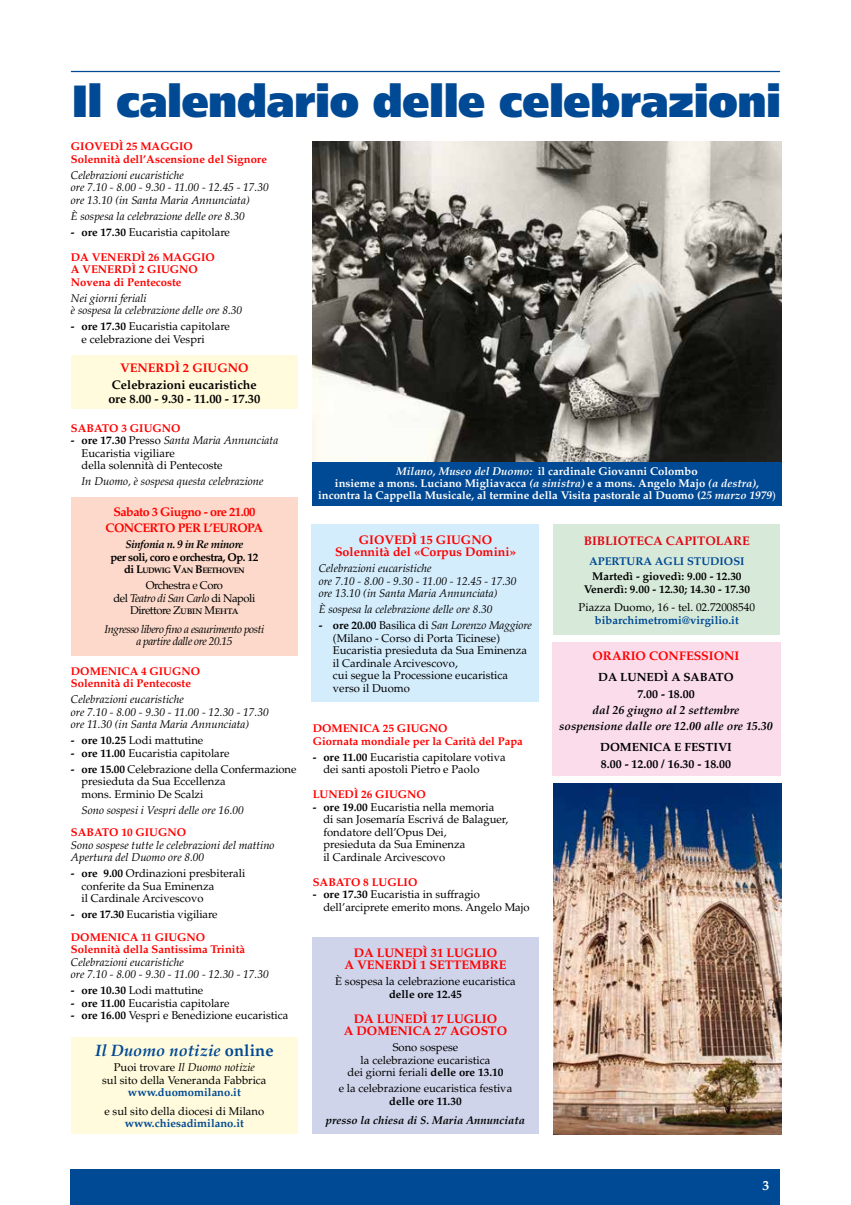
<style>
.page{position:relative;width:851px;height:1205px;background:#fff}
.page>*{position:absolute;margin:0;border:0;box-sizing:border-box;transform-origin:0 0}
.t1{font:900 45px "Frutiger";letter-spacing:-.01em;color:#004994;scale:.95 1}
.t2{font:italic 700 16.5px "Palatino";color:#004994}
.t3{font:700 13.75px "Palatino";color:#fff}
.t4{font:700 12.5px/12.5px "Palatino";color:#f00;text-align:center}
.t5{font:700 12.5px/13.8px "Palatino";color:#000}
.t6{font:700 12.5px/15.6px "Palatino";letter-spacing:-.04em;color:#f00;text-align:center}
.t7{font:700 12.5px "Palatino";color:#e30613}
.t8{font:700 11.88px/16.2px "Palatino";color:#000;text-align:center}
.t9{font:italic 700 11.88px/16.2px "Palatino";color:#000;text-align:center}
.t10{font:11.25px/12.5px "Palatino";color:#000}
.t11{font:italic 11.25px/12.5px "Palatino";color:#000}
.t12{font:700 11.25px/12.5px "Palatino";color:#f00}
.t13{font:700 11.25px/11.9px "Palatino";color:#fff;text-align:center}
.t14{font:700 11.25px "Palatino";color:#004994}
.t15{font:700 11.25px/12.9px "Palatino";color:#000;text-align:center}
.t16{font:italic 11.25px/12.5px "Palatino";letter-spacing:-.04em;color:#000;text-align:center}
.t17{font:11.25px/12.5px "Palatino";letter-spacing:-.04em;color:#000;text-align:center}
.t18{font:italic 700 11.25px "Palatino";color:#000}
.t19{font:700 11.25px "Palatino";letter-spacing:-.04em;color:#000}
.t20{font:italic 700 11.25px "Palatino";letter-spacing:-.04em;color:#000}
.t21{font:11.25px "Palatino SC";letter-spacing:-.04em;color:#000}
.t22{font:700 7.88px "Palatino";letter-spacing:-.055em;color:#000}
.s1{font-weight:700}
.s2{font-style:italic}
.s3{font-size:11.25px}
.s4{font-family:"Palatino"}
.s5{font-weight:700;color:#f00}
.s6{font-style:normal}
.s7{font-weight:400}
</style>
<div class="page">
<hr style="left:71px;top:71px;width:709px;height:1px;background:#004994">
<div style="left:71px;top:1169px;width:709px;height:36px;background:#004994"></div>
<div style="left:71px;top:356px;width:227px;height:53px;background:#fffbdc"></div>
<div style="left:71px;top:497px;width:227px;height:158px;background:#fcd9ca"></div>
<div style="left:311px;top:524px;width:228px;height:178px;background:#d4edfc"></div>
<div style="left:312px;top:462px;width:469px;height:44px;background:#004994"></div>
<div style="left:552px;top:642px;width:228px;height:134px;background:#fadceb"></div>
<div style="left:312px;top:937px;width:227px;height:197px;background:#d0d4eb"></div>
<img style="left:313px;top:142px;width:468px;height:320px">
<div style="left:71px;top:1037px;width:227px;height:97px;background:#fffbdc"></div>
<img style="left:553px;top:783px;width:228px;height:351px">
<div style="left:553px;top:524px;width:227px;height:111px;background:#d7ead9"></div>
<h1 class="t1" style="left:72px;top:74px;width:747px">Il calendario delle celebrazioni</h1>
<p class="t12" style="left:71px;top:140px;width:197px">GIOVEDÌ 25 MAGGIO<br>Solennità dell’Ascensione del Signore</p>
<p class="t11" style="left:71px;top:169px;width:199px">Celebrazioni eucaristiche<br>ore 7.10 - 8.00 - 9.30 - 11.00 - 12.45 - 17.30 ore 13.10 (in Santa Maria Annunciata)</p>
<p class="t11" style="left:71px;top:210px;width:175px">È sospesa la celebrazione delle ore 8.30</p>
<p class="t10" style="left:71px;top:226px;width:160px"><span class="s1">- ore 17.30</span> Eucaristia capitolare</p>
<p class="t12" style="left:71px;top:251px;width:145px">DA VENERDÌ 26 MAGGIO<br>A VENERDÌ 2 GIUGNO<br>Novena di Pentecoste</p>
<p class="t11" style="left:71px;top:292px;width:173px">Nei giorni feriali<br>è sospesa la celebrazione delle ore 8.30</p>
<p class="t10" style="left:81px;top:320px;width:150px;text-indent:-11px"><span class="s1">- ore 17.30</span> Eucaristia capitolare e celebrazione dei Vespri</p>
<p class="t4" style="left:120px;top:361px;width:130px">VENERDÌ 2 GIUGNO</p>
<p class="t5" style="left:108px;top:378px;width:153px">Celebrazioni eucaristiche ore 8.00 - 9.30 - 11.00 - 17.30</p>
<p class="t12" style="left:71px;top:422px;width:111px">SABATO 3 GIUGNO</p>
<p class="t10" style="left:81px;top:434px;width:198px;text-indent:-11px"><span class="s1">- ore 17.30</span> Presso <span class="s2">Santa Maria Annunciata<br></span>Eucaristia vigiliare<br>della solennità di Pentecoste</p>
<p class="t11" style="left:81px;top:475px;width:183px">In Duomo, è sospesa questa celebrazione</p>
<p class="t6" style="left:105px;top:504px;width:159px">Sabato 3 Giugno - ore 21.00<br>CONCERTO PER L’EUROPA</p>
<p class="t20" style="left:125px;top:538px;width:119px">Sinfonia n. 9 in Re minore</p>
<p class="t19" style="left:110px;top:550px;width:149px">per soli, coro e orchestra, Op. 12</p>
<p class="t22" style="left:124px;top:566px;width:122px"><span class="s3">di</span> <span class="s3">L</span>UDWIG <span class="s3">V</span>AN <span class="s3">B</span>EETHOVEN</p>
<p class="t17" style="left:113px;top:579px;width:143px">Orchestra e Coro<br>del <span class="s2">Teatro di San Carlo</span> di Napoli</p>
<p class="t21" style="left:130px;top:604px;width:110px"><span class="s4">Direttore</span> Zubin Mehta</p>
<p class="t16" style="left:104px;top:623px;width:161px">Ingresso libero fino a esaurimento posti a partire dalle ore 20.15</p>
<p class="t12" style="left:71px;top:665px;width:131px">DOMENICA 4 GIUGNO<br>Solennità di Pentecoste</p>
<p class="t11" style="left:71px;top:693px;width:199px">Celebrazioni eucaristiche<br>ore 7.10 - 8.00 - 9.30 - 11.00 - 12.30 - 17.30 ore 11.30 (in Santa Maria Annunciata)</p>
<p class="t10" style="left:71px;top:734px;width:134px"><span class="s1">- ore 10.25</span> Lodi mattutine</p>
<p class="t10" style="left:71px;top:747px;width:160px"><span class="s1">- ore 11.00</span> Eucaristia capitolare</p>
<p class="t10" style="left:81px;top:763px;width:216px;text-indent:-11px"><span class="s1">- ore 15.00</span> Celebrazione della Confermazione presieduta da Sua Eccellenza<br>mons. Erminio De Scalzi</p>
<p class="t11" style="left:81px;top:804px;width:164px">Sono sospesi i Vespri delle ore 16.00</p>
<p class="t12" style="left:71px;top:826px;width:117px">SABATO 10 GIUGNO</p>
<p class="t11" style="left:71px;top:839px;width:205px">Sono sospese tutte le celebrazioni del mattino<br>Apertura del Duomo ore 8.00</p>
<p class="t10" style="left:81px;top:867px;width:165px;text-indent:-11px"><span class="s1">- ore 9.00</span> Ordinazioni presbiterali conferite da Sua Eminenza<br>il Cardinale Arcivescovo</p>
<p class="t10" style="left:71px;top:903px;width:148px;line-height:22.5px"><span class="s1">- ore 17.30</span> Eucaristia vigiliare<br><span class="s5">DOMENICA 11 GIUGNO</span></p>
<p class="t12" style="left:71px;top:943px;width:176px">Solennità della Santissima Trinità</p>
<p class="t11" style="left:71px;top:956px;width:199px">Celebrazioni eucaristiche<br>ore 7.10 - 8.00 - 9.30 - 11.00 - 12.30 - 17.30</p>
<p class="t10" style="left:71px;top:984px;width:134px"><span class="s1">- ore 10.30</span> Lodi mattutine</p>
<p class="t10" style="left:71px;top:997px;width:160px"><span class="s1">- ore 11.00</span> Eucaristia capitolare</p>
<p class="t10" style="left:71px;top:1009px;width:219px"><span class="s1">- ore 16.00</span> Vespri e Benedizione eucaristica</p>
<h2 class="t2" style="left:95px;top:1041px;width:180px">Il Duomo notizie <span class="s6">online</span></h2>
<p class="t10" style="left:102px;top:1061px;width:166px;text-align:center">Puoi trovare <span class="s2">Il Duomo notizie<br></span>sul sito della Veneranda Fabbrica</p>
<p class="t14" style="left:128px;top:1085px;width:114px">www.duomomilano.it</p>
<p class="t10" style="left:104px;top:1105px;width:161px">e sul sito della diocesi di Milano</p>
<p class="t14" style="left:125px;top:1117px;width:120px">www.chiesadimilano.it</p>
<p class="t13" style="left:318px;top:465px;width:459px"><span class="s2">Milano, Museo del Duomo:</span> il cardinale Giovanni Colombo<br>insieme a mons. Luciano Migliavacca <span class="s2">(a sinistra)</span> e a mons. Angelo Majo <span class="s2">(a destra)</span>, incontra la Cappella Musicale, al termine della Visita pastorale al Duomo (<span class="s2">25 marzo 1979</span><span class="s7">)</span></p>
<p class="t4" style="left:335px;top:533px;width:182px">GIOVEDÌ 15 GIUGNO<br>Solennità del «Corpus Domini»</p>
<p class="t11" style="left:319px;top:562px;width:199px">Celebrazioni eucaristiche<br>ore 7.10 - 8.00 - 9.30 - 11.00 - 12.45 - 17.30 ore 13.10 (in Santa Maria Annunciata)</p>
<p class="t11" style="left:319px;top:603px;width:175px">È sospesa la celebrazione delle ore 8.30</p>
<p class="t10" style="left:333px;top:619px;width:200px;text-indent:-14px"><span class="s1">- ore 20.00</span> Basilica di <span class="s2">San Lorenzo Maggiore </span>(Milano - Corso di Porta Ticinese)<br>Eucaristia presieduta da Sua Eminenza il Cardinale Arcivescovo,<br>cui segue la Processione eucaristica verso il Duomo</p>
<p class="t12" style="left:313px;top:722px;width:211px">DOMENICA 25 GIUGNO<br>Giornata mondiale per la Carità del Papa</p>
<p class="t10" style="left:323px;top:751px;width:184px;text-indent:-11px"><span class="s1">- ore 11.00</span> Eucaristia capitolare votiva dei santi apostoli Pietro e Paolo</p>
<p class="t12" style="left:313px;top:788px;width:115px">LUNEDÌ 26 GIUGNO</p>
<p class="t10" style="left:323px;top:801px;width:186px;text-indent:-11px"><span class="s1">- ore 19.00</span> Eucaristia nella memoria<br>di san Josemaría Escrivá de Balaguer, fondatore dell’Opus Dei,<br>presieduta da Sua Eminenza<br>il Cardinale Arcivescovo</p>
<p class="t12" style="left:313px;top:876px;width:106px">SABATO 8 LUGLIO</p>
<p class="t10" style="left:323px;top:888px;width:208px;text-indent:-11px"><span class="s1">- ore 17.30</span> Eucaristia in suffragio dell’arciprete emerito mons. Angelo Majo</p>
<p class="t4" style="left:344px;top:946px;width:163px">DA LUNEDÌ 31 LUGLIO<br>A VENERDÌ 1 SETTEMBRE</p>
<p class="t10" style="left:335px;top:975px;width:182px">È sospesa la celebrazione eucaristica</p>
<p class="t15" style="left:389px;top:987px;width:74px">delle ore 12.45</p>
<p class="t4" style="left:344px;top:1012px;width:165px">DA LUNEDÌ 17 LUGLIO<br>A DOMENICA 27 AGOSTO</p>
<p class="t10" style="left:347px;top:1041px;width:157px;text-align:center">Sono sospese<br>la celebrazione eucaristica<br>dei giorni feriali <span class="s1">delle ore 13.10</span></p>
<p class="t10" style="left:338px;top:1082px;width:175px">e la celebrazione eucaristica festiva</p>
<p class="t15" style="left:389px;top:1094px;width:74px">delle ore 11.30</p>
<p class="t18" style="left:326px;top:1114px;width:200px">presso la chiesa di S. Maria Annunciata</p>
<p class="t7" style="left:583px;top:533px;width:168px">BIBLIOTECA CAPITOLARE</p>
<p class="t14" style="left:589px;top:555px;width:157px">APERTURA AGLI STUDIOSI</p>
<p class="t15" style="left:583px;top:570px;width:168px">Martedì - giovedì: 9.00 - 12.30<br>Venerdì: 9.00 - 12.30; 14.30 - 17.30</p>
<p class="t10" style="left:578px;top:601px;width:178px">Piazza Duomo, 16 - tel. 02.72008540</p>
<p class="t14" style="left:595px;top:613px;width:145px">bibarchimetromi@virgilio.it</p>
<p class="t4" style="left:592px;top:650px;width:148px">ORARIO CONFESSIONI</p>
<p class="t8" style="left:598px;top:669px;width:137px">DA LUNEDÌ A SABATO<br>7.00 - 18.00</p>
<p class="t9" style="left:559px;top:702px;width:215px">dal 26 giugno al 2 settembre<br>sospensione dalle ore 12.00 alle ore 15.30</p>
<p class="t8" style="left:600px;top:739px;width:133px;text-align:left">DOMENICA E FESTIVI<br>8.00 - 12.00 / 16.30 - 18.00</p>
<p class="t3" style="left:762px;top:1177px;width:8px">3</p>
</div>
